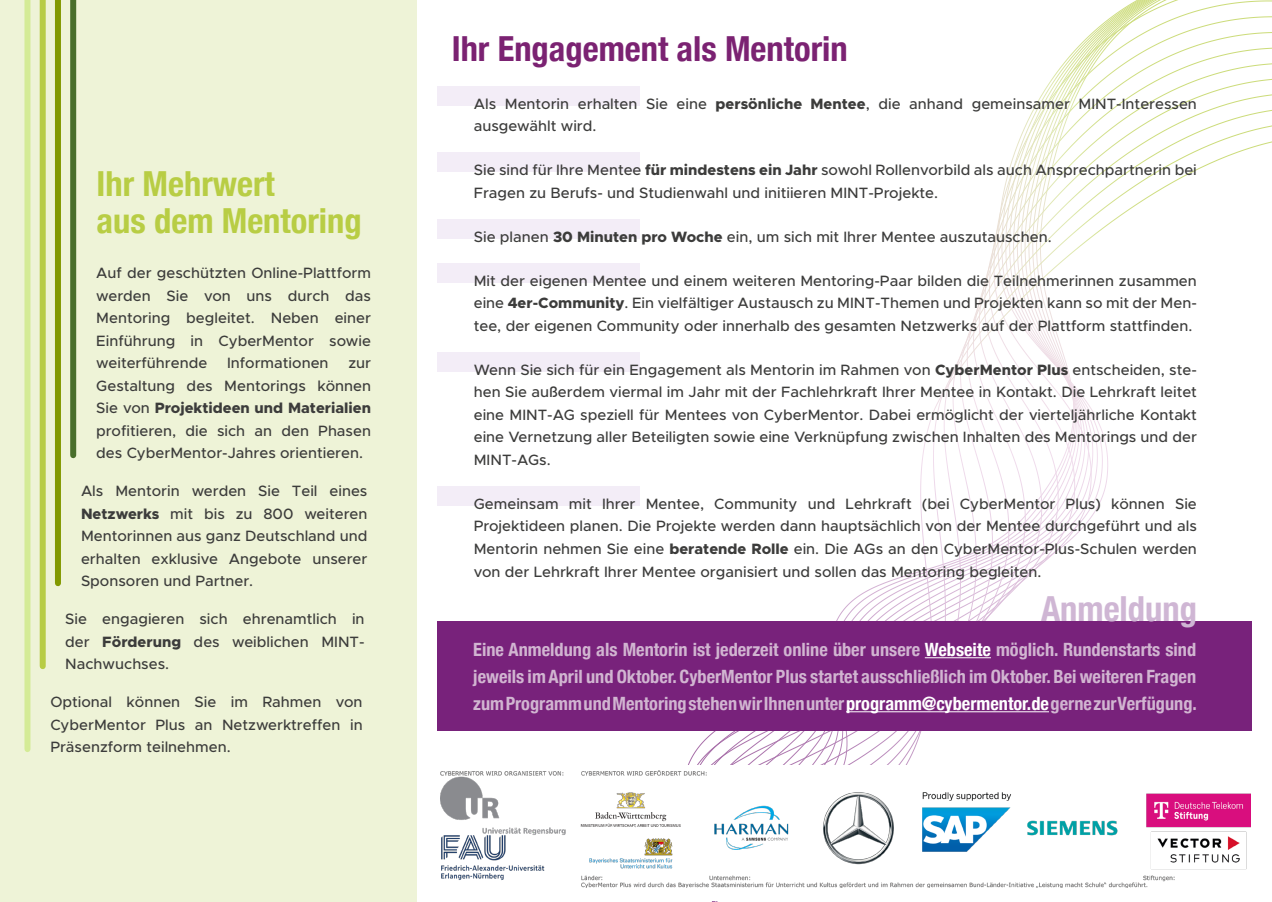
<style>
.page{position:relative;width:1272px;height:902px;background:#fff}
.page>*{position:absolute;margin:0;border:0;box-sizing:border-box;transform-origin:0 0}
.t1{font:700 condensed 34.5px "Helvetica Neue";color:#b8cd44}
.t2{font:700 condensed 34.5px "Helvetica Neue";color:#7b2272}
.t3{font:700 condensed 34.5px "Helvetica Neue";color:#cfb6d4}
.t4{font:700 condensed 18.3px/27px "Helvetica Neue";color:#d1b5d1}
.t5{font:500 15px/22.5px "Metropolis";color:#3c3c3b;text-align:justify}
.s1{font-weight:800}
.s2{color:#fff}
</style>
<div class="page">
<svg style="left:632px;top:1px;width:639px;height:827px"></svg>
<div style="left:437px;top:765px;width:813px;height:135px;background:#fff"></div>
<img style="left:440px;top:770px;width:810px;height:117px">
<div style="left:437px;top:86px;width:202px;height:19px;background:#f3edf7"></div>
<div style="left:437px;top:153px;width:202px;height:19px;background:#f3edf7"></div>
<div style="left:437px;top:219px;width:202px;height:19px;background:#f3edf7"></div>
<div style="left:437px;top:263px;width:202px;height:19px;background:#f3edf7"></div>
<div style="left:437px;top:352px;width:202px;height:19px;background:#f3edf7"></div>
<div style="left:437px;top:486px;width:202px;height:19px;background:#f3edf7"></div>
<div style="left:437px;top:621px;width:814px;height:109px;background:#78227b"></div>
<hr style="left:924px;top:657px;width:66px;height:1px;background:#fff">
<hr style="left:846px;top:711px;width:202px;height:1px;background:#fff">
<div style="left:0;top:0;width:417px;height:901px;background:#eef3d7"></div>
<div style="left:70px;top:0;width:6px;height:455px;background:#496e2b"></div>
<div style="left:55px;top:0;width:6px;height:583px;background:#829900"></div>
<div style="left:40px;top:0;width:6px;height:666px;background:#b7cc45"></div>
<div style="left:24px;top:0;width:6px;height:749px;background:#d4eb96"></div>
<p class="t1" style="left:97px;top:155px;width:180px">Ihr Mehrwert</p>
<p class="t1" style="left:97px;top:192px;width:266px">aus dem Mentoring</p>
<p class="t5" style="left:96px;top:262px;width:276px">Auf der geschützten Online-Plattform werden Sie von uns durch das Mentoring begleitet. Neben einer Einführung in CyberMentor sowie weiterführende</p>
<p class="t5" style="left:227px;top:352px;width:103px">Informationen</p>
<p class="t5" style="left:96px;top:352px;width:276px;text-indent:252px">zur Gestaltung des Mentorings können Sie von <span class="s1">Projektideen und Materialien </span>profitieren, die sich an den Phasen des CyberMentor-Jahres orientieren.</p>
<p class="t5" style="left:81px;top:479px;width:288px">Als Mentorin werden Sie Teil eines <span class="s1">Netzwerks</span> mit bis zu 800 weiteren Mentorinnen aus ganz Deutschland und erhalten exklusive Angebote unserer Sponsoren und Partner.</p>
<p class="t5" style="left:65px;top:607px;width:301px">Sie engagieren sich ehrenamtlich in der <span class="s1">Förderung</span> des weiblichen MINT-Nachwuchses.</p>
<p class="t5" style="left:50px;top:690px;width:314px">Optional können Sie im Rahmen von CyberMentor Plus an Netzwerktreffen in Präsenzform teilnehmen.</p>
<p class="t2" style="left:452px;top:20px;width:397px">Ihr Engagement als Mentorin</p>
<p class="t5" style="left:474px;top:92px;width:724px">Als Mentorin erhalten Sie eine <span class="s1">persönliche Mentee</span>, die anhand gemeinsamer MINT-Interessen ausgewählt wird.</p>
<p class="t5" style="left:474px;top:159px;width:724px">Sie sind für Ihre Mentee <span class="s1">für mindestens ein Jahr</span> sowohl Rollenvorbild als auch Ansprechpartnerin bei<br>Fragen zu Berufs- und Studienwahl und initiieren MINT-Projekte.</p>
<p class="t5" style="left:474px;top:225px;width:579px">Sie planen <span class="s1">30 Minuten pro Woche</span> ein, um sich mit Ihrer Mentee auszutauschen.</p>
<p class="t5" style="left:474px;top:269px;width:724px">Mit der eigenen Mentee und einem weiteren Mentoring-Paar bilden die Teilnehmerinnen zusammen eine <span class="s1">4er-Community</span>. Ein vielfältiger Austausch zu MINT-Themen und Projekten kann so mit der Men&shy;tee, der eigenen Community oder innerhalb des gesamten Netzwerks auf der Plattform stattfinden.</p>
<p class="t5" style="left:474px;top:358px;width:724px">Wenn Sie sich für ein Engagement als Mentorin im Rahmen von <span class="s1">CyberMentor Plus</span> entscheiden, ste&shy;hen Sie außerdem viermal im Jahr mit der Fachlehrkraft Ihrer Mentee in Kontakt. Die Lehrkraft leitet eine MINT-AG speziell für Mentees von CyberMentor. Dabei ermöglicht der vierteljährliche Kontakt eine Vernetzung aller Beteiligten sowie eine Verknüpfung zwischen Inhalten des Mentorings und der MINT-AGs.</p>
<p class="t5" style="left:474px;top:492px;width:724px">Gemeinsam mit Ihrer Mentee, Community und Lehrkraft (bei CyberMentor Plus) können Sie Projektideen planen. Die Projekte werden dann hauptsächlich von der Mentee durchgeführt und als Mentorin nehmen Sie eine <span class="s1">beratende Rolle</span> ein. Die AGs an den CyberMentor-Plus-Schulen werden von der Lehrkraft Ihrer Mentee organisiert und sollen das Mentoring begleiten.</p>
<p class="t3" style="left:1041px;top:580px;width:157px">Anmeldung</p>
<p class="t4" style="left:473px;top:634px;width:724px">Eine Anmeldung als Mentorin ist jederzeit online über unsere <span class="s2">Webseite</span> möglich. Rundenstarts sind</p>
<p class="t4" style="left:473px;top:661px;width:725px">jeweils im April und Oktober. CyberMentor Plus startet ausschließlich im Oktober. Bei weiteren Fragen zum Programm und Mentoring stehen wir Ihnen unter <span class="s2">programm@cybermentor.de</span> gerne zur Verfügung.</p>
</div>
